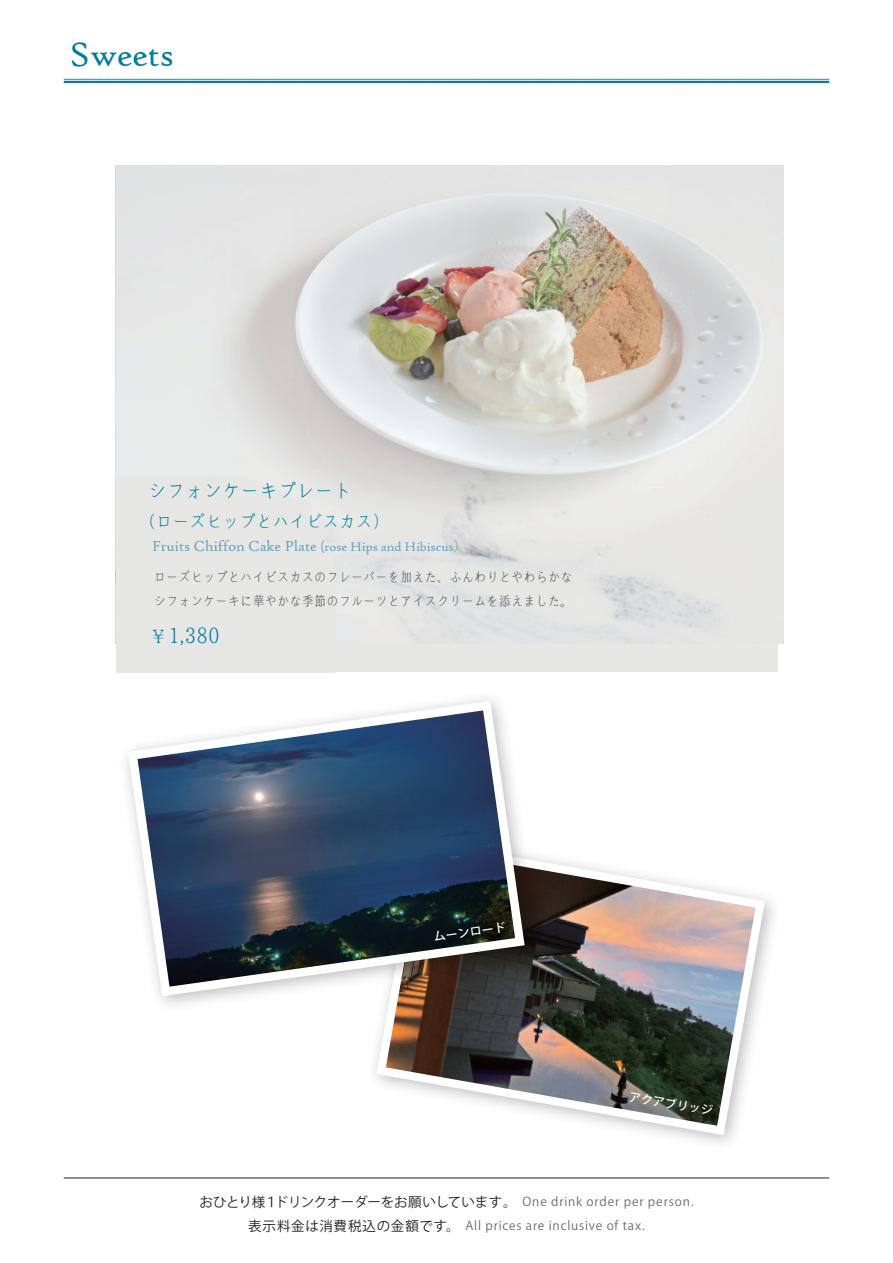
<style>
.page{position:relative;width:893px;height:1263px;background:#fff}
.page>*{position:absolute;margin:0;border:0;box-sizing:border-box;transform-origin:0 0}
.t1{font:36px "High Tower Text";letter-spacing:-.01em;color:#007b9f}
.t2{font:21px "Kokoro Minchoutai";color:#007b9f}
.t3{font:19.5px "Kokoro Minchoutai";letter-spacing:-.05em;color:#007b9f}
.t4{font:17.55px "Kokoro Minchoutai";letter-spacing:-.05em;color:#007b9f}
.t5{font:15.6px "High Tower Text";letter-spacing:-.01em;color:#68a1bc}
.t6{font:13.5px/24px "Kokoro Minchoutai";letter-spacing:-.05em;color:#57585a;scale:.96 1}
.t7{font:13.5px "Koz Go Pro";letter-spacing:-.015em;color:#231f20}
.t8{font:12.15px "Koz Go Pro";letter-spacing:.065em;color:#6c6d70}
.t9{font:500 12px "Koz Go Pr 6 N";color:#fff}
.s1{font-family:"Koz Go Pr 6 N";font-size:13.65px}
.s2{font-size:13.65px}
.s3{font-size:18.9px}
.s4{font-size:12.15px;color:#6c6d70}
.s5{font-size:13.5px;color:#231f20}
</style>
<div class="page">
<hr style="left:64px;top:1177px;width:765px;height:1px;background:#231f20">
<svg style="left:64px;top:79px;width:765px;height:4px;background:#48a0b9"></svg>
<svg style="left:116px;top:166px;width:668px;height:506px;background:#dddbd8"></svg>
<img style="left:375px;top:859px;width:395px;height:281px">
<img style="left:163px;top:856px;width:386px;height:164px">
<svg style="left:126px;top:699px;width:403px;height:302px"></svg>
<h1 class="t1" style="left:70px;top:34px;width:106px">Sweets</h1>
<h3 class="t3" style="left:148px;top:480px;width:206px">シフォンケーキプレート</h3>
<p class="t4" style="left:139px;top:512px;width:252px">（ローズヒップとハイビスカス）</p>
<p class="t5" style="left:152px;top:537px;width:317px">Fruits Chiffon Cake Plate <span class="s1">(</span><span class="s2">rose Hips and Hibiscus</span><span class="s1">）</span></p>
<p class="t6" style="left:154px;top:566px;width:438px">ローズヒップとハイビスカスのフレーバーを加えた、ふんわりとやわらかなシフォンケーキに華やかな季節のフルーツとアイスクリームを添えました。</p>
<h2 class="t2" style="left:149px;top:624px;width:72px"><span class="s3">￥</span>1,380</h2>
<p class="t9" style="left:433px;top:930px;width:74px;rotate:-8deg">ムーンロード</p>
<p class="t9" style="left:630px;top:1090px;width:86px;rotate:10deg">アクアブリッジ</p>
<p class="t7" style="left:199px;top:1193px;width:496px">おひとり様１ドリンクオーダーをお願いしています。 <span class="s4">One drink order per person.</span></p>
<p class="t8" style="left:248px;top:1218px;width:398px"><span class="s5">表示料金は消費税込の金額です。</span> All prices are inclusive of tax.</p>
</div>
